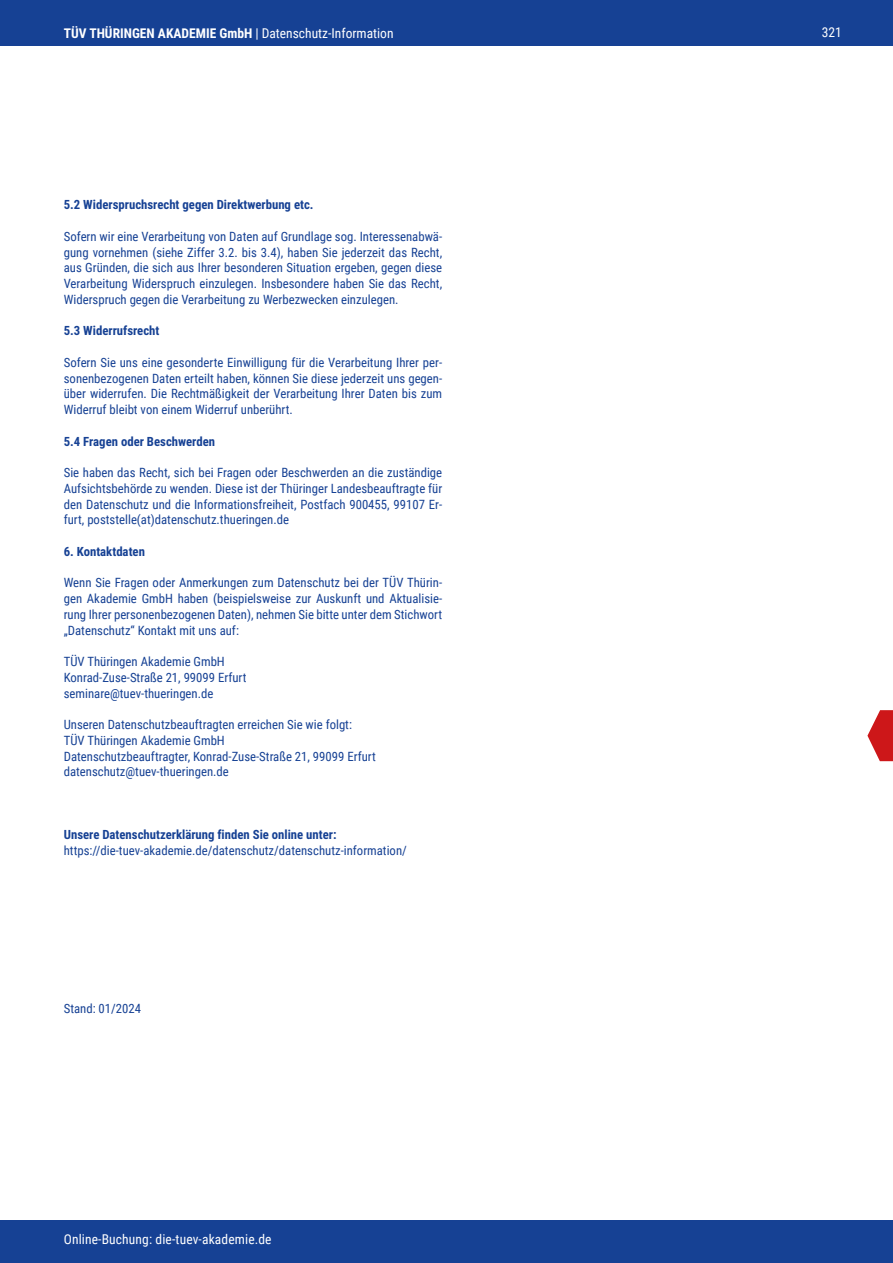
<style>
.page{position:relative;width:893px;height:1263px;background:#fff}
.page>*{position:absolute;margin:0;border:0;box-sizing:border-box;transform-origin:0 0}
.t1{font:700 13.5px "Roboto Condensed";color:#fff}
.t2{font:13.5px "Roboto Condensed";letter-spacing:.01em;color:#fff}
.Fließtext{font:12.75px/15.8px "Roboto Condensed";color:#164194;text-align:justify}
.Fließtext-2{font:700 12.75px "Roboto Condensed";color:#164194}
.s1{font-weight:400}
</style>
<div class="page">
<div style="left:0;top:1220px;width:893px;height:43px;background:#164194"></div>
<svg style="left:867px;top:710px;width:26px;height:51px"></svg>
<div style="left:0;top:0;width:893px;height:45px;background:#164194"></div>
<p class="t1" style="left:64px;top:23px;width:331px">TÜV THÜRINGEN AKADEMIE GmbH <span class="s1">| Datenschutz-Information</span></p>
<p class="t2" style="left:822px;top:23px;width:22px">321</p>
<p class="Fließtext-2" style="left:64px;top:196px;width:251px">5.2 Widerspruchsrecht gegen Direktwerbung etc.</p>
<p class="Fließtext" style="left:64px;top:228px;width:380px">Sofern wir eine Verarbeitung von Daten auf Grundlage sog. Interessenabwä&shy;gung vornehmen (siehe Ziffer 3.2. bis 3.4), haben Sie jederzeit das Recht, aus Gründen, die sich aus Ihrer besonderen Situation ergeben, gegen diese Verarbeitung Widerspruch einzulegen. Insbesondere haben Sie das Recht, Widerspruch gegen die Verarbeitung zu Werbezwecken einzulegen.</p>
<p class="Fließtext-2" style="left:64px;top:322px;width:97px">5.3 Widerrufsrecht</p>
<p class="Fließtext" style="left:64px;top:354px;width:380px">Sofern Sie uns eine gesonderte Einwilligung für die Verarbeitung Ihrer per&shy;sonenbezogenen Daten erteilt haben, können Sie diese jederzeit uns gegen&shy;über widerrufen. Die Rechtmäßigkeit der Verarbeitung Ihrer Daten bis zum Widerruf bleibt von einem Widerruf unberührt.</p>
<p class="Fließtext-2" style="left:64px;top:432px;width:153px">5.4 Fragen oder Beschwerden</p>
<p class="Fließtext" style="left:64px;top:464px;width:380px">Sie haben das Recht, sich bei Fragen oder Beschwerden an die zuständige Aufsichtsbehörde zu wenden. Diese ist der Thüringer Landesbeauftragte für den Datenschutz und die Informationsfreiheit, Postfach 900455, 99107 Er&shy;furt, poststelle(at)datenschutz.thueringen.de</p>
<p class="Fließtext-2" style="left:64px;top:542px;width:83px">6. Kontaktdaten</p>
<p class="Fließtext" style="left:64px;top:575px;width:380px">Wenn Sie Fragen oder Anmerkungen zum Datenschutz bei der TÜV Thürin&shy;gen Akademie GmbH haben (beispielsweise zur Auskunft und Aktualisie&shy;rung Ihrer personenbezogenen Daten), nehmen Sie bitte unter dem Stichwort „Datenschutz“ Kontakt mit uns auf:</p>
<p class="Fließtext" style="left:64px;top:653px;width:163px">TÜV Thüringen Akademie GmbH</p>
<p class="Fließtext" style="left:64px;top:669px;width:184px">Konrad-Zuse-Straße 21, 99099 Erfurt</p>
<p class="Fließtext" style="left:64px;top:685px;width:151px">seminare@tuev-thueringen.de</p>
<p class="Fließtext" style="left:64px;top:716px;width:290px">Unseren Datenschutzbeauftragten erreichen Sie wie folgt:</p>
<p class="Fließtext" style="left:64px;top:732px;width:163px">TÜV Thüringen Akademie GmbH</p>
<p class="Fließtext" style="left:64px;top:748px;width:314px">Datenschutzbeauftragter, Konrad-Zuse-Straße 21, 99099 Erfurt</p>
<p class="Fließtext" style="left:64px;top:764px;width:167px">datenschutz@tuev-thueringen.de</p>
<p class="Fließtext-2" style="left:64px;top:826px;width:274px">Unsere Datenschutzerklärung finden Sie online unter:</p>
<p class="Fließtext" style="left:64px;top:842px;width:345px">https://die-tuev-akademie.de/datenschutz/datenschutz-information/</p>
<p class="Fließtext" style="left:64px;top:1000px;width:79px">Stand: 01/2024</p>
<p class="t2" style="left:64px;top:1229px;width:209px">Online-Buchung: die-tuev-akademie.de</p>
</div>
